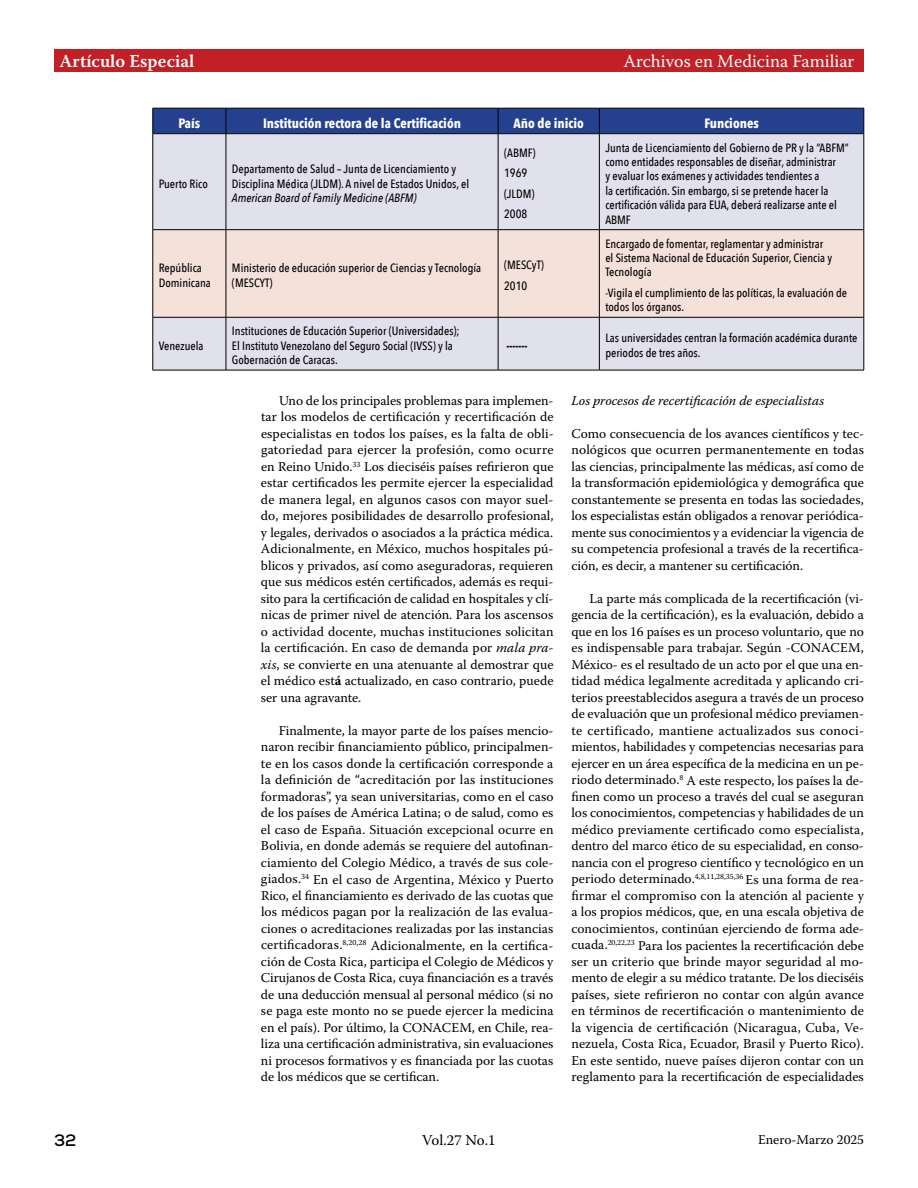
<style>
.page{position:relative;width:918px;height:1188px;background:#fff}
.page>*{position:absolute;margin:0;border:0;box-sizing:border-box;transform-origin:0 0}
.t1{font:18px "Warnock Pro";color:#fff}
.t2{font:600 18px "Warnock Pro";letter-spacing:.005em;color:#fff}
.t3{font:700 16.5px "Nexa";color:#000}
.t4{font:15px "Warnock Pro";color:#000}
.t5{font:13.5px/16.5px "Warnock Pro";color:#000;text-align:justify}
.t6{font:700 13.5px "Avenir Next Condensed";color:#fff}
.t7{font:italic 13.5px "Warnock Pro";letter-spacing:-.005em;color:#000}
.t8{font:500 12px/14.4px "Avenir Next Condensed";color:#000}
.t9{font:italic 500 12px "Avenir Next Condensed";color:#000}
.t10{font:700 12px "Avenir Next Condensed";color:#000}
.s1{font-style:italic}
.s2{font-weight:700}
</style>
<div class="page">
<div style="left:54px;top:50px;width:810px;height:22px;background:#c02026"></div>
<div style="left:154px;top:134px;width:710px;height:236px;background:#e1e0ed"></div>
<div style="left:154px;top:230px;width:710px;height:87px;background:#f4e2da"></div>
<div style="left:153px;top:108px;width:712px;height:26px;background:#25408f"></div>
<hr style="left:153px;top:133px;width:73px;height:1px;background:#000">
<hr style="left:153px;top:134px;width:1px;height:96px;background:#000">
<hr style="left:226px;top:133px;width:272px;height:1px;background:#000">
<hr style="left:226px;top:134px;width:1px;height:96px;background:#000">
<hr style="left:498px;top:133px;width:101px;height:1px;background:#000">
<hr style="left:498px;top:134px;width:1px;height:96px;background:#000">
<hr style="left:599px;top:133px;width:265px;height:1px;background:#000">
<hr style="left:599px;top:134px;width:1px;height:96px;background:#000">
<hr style="left:864px;top:134px;width:1px;height:96px;background:#000">
<hr style="left:153px;top:229px;width:73px;height:1px;background:#000">
<hr style="left:153px;top:230px;width:1px;height:87px;background:#000">
<hr style="left:226px;top:229px;width:272px;height:1px;background:#000">
<hr style="left:226px;top:230px;width:1px;height:87px;background:#000">
<hr style="left:498px;top:229px;width:101px;height:1px;background:#000">
<hr style="left:498px;top:230px;width:1px;height:87px;background:#000">
<hr style="left:599px;top:229px;width:265px;height:1px;background:#000">
<hr style="left:599px;top:230px;width:1px;height:87px;background:#000">
<hr style="left:864px;top:230px;width:1px;height:87px;background:#000">
<hr style="left:153px;top:317px;width:73px;height:1px;background:#000">
<hr style="left:153px;top:317px;width:1px;height:53px;background:#000">
<hr style="left:226px;top:317px;width:272px;height:1px;background:#000">
<hr style="left:226px;top:317px;width:1px;height:53px;background:#000">
<hr style="left:498px;top:317px;width:101px;height:1px;background:#000">
<hr style="left:498px;top:317px;width:1px;height:53px;background:#000">
<hr style="left:599px;top:317px;width:265px;height:1px;background:#000">
<hr style="left:599px;top:317px;width:1px;height:53px;background:#000">
<hr style="left:864px;top:317px;width:1px;height:53px;background:#000">
<hr style="left:153px;top:370px;width:73px;height:1px;background:#000">
<hr style="left:226px;top:370px;width:272px;height:1px;background:#000">
<hr style="left:498px;top:370px;width:101px;height:1px;background:#000">
<hr style="left:599px;top:370px;width:265px;height:1px;background:#000">
<h1 class="t2" style="left:59px;top:50px;width:136px">Artículo Especial</h1>
<h1 class="t1" style="left:623px;top:50px;width:233px">Archivos en Medicina Familiar</h1>
<p class="t6" style="left:178px;top:115px;width:24px">País</p>
<p class="t6" style="left:263px;top:115px;width:199px">Institución rectora de la Certificación</p>
<p class="t6" style="left:514px;top:115px;width:72px">Año de inicio</p>
<p class="t6" style="left:704px;top:115px;width:56px">Funciones</p>
<p class="t8" style="left:159px;top:176px;width:51px">Puerto Rico</p>
<p class="t8" style="left:232px;top:162px;width:239px">Departamento de Salud – Junta de Licenciamiento y<br>Disciplina Médica (JLDM). A nivel de Estados Unidos, el</p>
<p class="t9" style="left:232px;top:191px;width:186px">American Board of Family Medicine (ABFM)</p>
<p class="t8" style="left:504px;top:143px;width:33px;line-height:20.4px">(ABMF)<br>1969 (JLDM)<br>2008</p>
<p class="t8" style="left:605px;top:140px;width:245px">Junta de Licenciamiento del Gobierno de PR y la “ABFM” como entidades responsables de diseñar, administrar<br>y evaluar los exámenes y actividades tendientes a<br>la certificación. Sin embargo, si se pretende hacer la certificación válida para EUA, deberá realizarse ante el ABMF</p>
<p class="t8" style="left:159px;top:261px;width:54px">República<br>Dominicana</p>
<p class="t8" style="left:232px;top:261px;width:251px">Ministerio de educación superior de Ciencias y Tecnología (MESCYT)</p>
<p class="t8" style="left:504px;top:255px;width:41px;line-height:20.4px">(MESCyT)<br>2010</p>
<p class="t8" style="left:159px;top:338px;width:46px">Venezuela</p>
<p class="t8" style="left:232px;top:324px;width:229px">Instituciones de Educación Superior (Universidades);<br>El Instituto Venezolano del Seguro Social (IVSS) y la<br>Gobernación de Caracas.</p>
<p class="t10" style="left:507px;top:338px;width:22px">-------</p>
<p class="t5" style="left:261px;top:392px;width:294px;text-indent:18px">Uno de los principales problemas para implemen&shy;tar los modelos de certificación y recertificación de especialistas en todos los países, es la falta de obli&shy;gatoriedad para ejercer la profesión, como ocurre en Reino Unido.<sup>33</sup> Los dieciséis países refirieron que estar certificados les permite ejercer la especialidad de manera legal, en algunos casos con mayor suel&shy;do, mejores posibilidades de desarrollo profesional, y legales, derivados o asociados a la práctica médica.<br>Adicionalmente, en México, muchos hospitales pú&shy;blicos y privados, así como aseguradoras, requieren que sus médicos estén certificados, además es requi&shy;sito para la certificación de calidad en hospitales y clí&shy;nicas de primer nivel de atención. Para los ascensos o actividad docente, muchas instituciones solicitan la certificación. En caso de demanda por <span class="s1">mala pra&shy;xis</span>, se convierte en una atenuante al demostrar que el médico est<span class="s2">á</span> actualizado, en caso contrario, puede ser una agravante.</p>
<p class="t5" style="left:261px;top:722px;width:294px;text-indent:18px">Finalmente, la mayor parte de los países mencio&shy;naron recibir financiamiento público, principalmen&shy;te en los casos donde la certificación corresponde a la definición de “acreditación por las instituciones formadoras”, ya sean universitarias, como en el caso de los países de América Latina; o de salud, como es el caso de España. Situación excepcional ocurre en Bolivia, en donde además se requiere del autofinan&shy;ciamiento del Colegio Médico, a través de sus cole&shy;giados.<sup>34</sup> En el caso de Argentina, México y Puerto Rico, el financiamiento es derivado de las cuotas que los médicos pagan por la realización de las evalua&shy;ciones o acreditaciones realizadas por las instancias certificadoras.<sup>8,20,28</sup> Adicionalmente, en la certifica&shy;ción de Costa Rica, participa el Colegio de Médicos y Cirujanos de Costa Rica, cuya financiación es a través de una deducción mensual al personal médico (si no se paga este monto no se puede ejercer la medicina en el país). Por último, la CONACEM, en Chile, rea&shy;liza una certificación administrativa, sin evaluaciones ni procesos formativos y es financiada por las cuotas de los médicos que se certifican.</p>
<p class="t8" style="left:605px;top:236px;width:228px">Encargado de fomentar, reglamentar y administrar el Sistema Nacional de Educación Superior, Ciencia y<br>Tecnología</p>
<p class="t8" style="left:605px;top:285px;width:243px">-Vigila el cumplimiento de las políticas, la evaluación de todos los órganos.</p>
<p class="t8" style="left:605px;top:331px;width:254px">Las universidades centran la formación académica durante periodos de tres años.</p>
<p class="t7" style="left:571px;top:392px;width:254px">Los procesos de recertificación de especialistas</p>
<p class="t5" style="left:571px;top:425px;width:294px">Como consecuencia de los avances científicos y tec&shy;nológicos que ocurren permanentemente en todas las ciencias, principalmente las médicas, así como de la transformación epidemiológica y demográfica que constantemente se presenta en todas las sociedades, los especialistas están obligados a renovar periódica&shy;mente sus conocimientos y a evidenciar la vigencia de su competencia profesional a través de la recertifica&shy;ción, es decir, a mantener su certificación.</p>
<p class="t5" style="left:571px;top:590px;width:294px;text-indent:18px">La parte más complicada de la recertificación (vi&shy;gencia de la certificación), es la evaluación, debido a que en los 16 países es un proceso voluntario, que no es indispensable para trabajar. Según -CONACEM, México- es el resultado de un acto por el que una en&shy;tidad médica legalmente acreditada y aplicando cri&shy;terios preestablecidos asegura a través de un proceso de evaluación que un profesional médico previamen&shy;te certificado, mantiene actualizados sus conoci&shy;mientos, habilidades y competencias necesarias para ejercer en un área específica de la medicina en un pe&shy;riodo determinado.<sup>8</sup> A este respecto, los países la de&shy;finen como un proceso a través del cual se aseguran los conocimientos, competencias y habilidades de un médico previamente certificado como especialista, dentro del marco ético de su especialidad, en conso&shy;nancia con el progreso científico y tecnológico en un periodo determinado.<sup>4,8,11,28,35,36</sup> Es una forma de rea&shy;firmar el compromiso con la atención al paciente y a los propios médicos, que, en una escala objetiva de conocimientos, continúan ejerciendo de forma ade&shy;cuada.<sup>20,22,23</sup> Para los pacientes la recertificación debe ser un criterio que brinde mayor seguridad al mo&shy;mento de elegir a su médico tratante. De los dieciséis países, siete refirieron no contar con algún avance en términos de recertificación o mantenimiento de la vigencia de certificación (Nicaragua, Cuba, Ve&shy;nezuela, Costa Rica, Ecuador, Brasil y Puerto Rico).<br>En este sentido, nueve países dijeron contar con un reglamento para la recertificación de especialidades</p>
<p class="t3" style="left:54px;top:1129px;width:24px">32</p>
<p class="t4" style="left:422px;top:1131px;width:75px">Vol.27 No.1</p>
<p class="t5" style="left:758px;top:1131px;width:107px">Enero-Marzo 2025</p>
</div>
